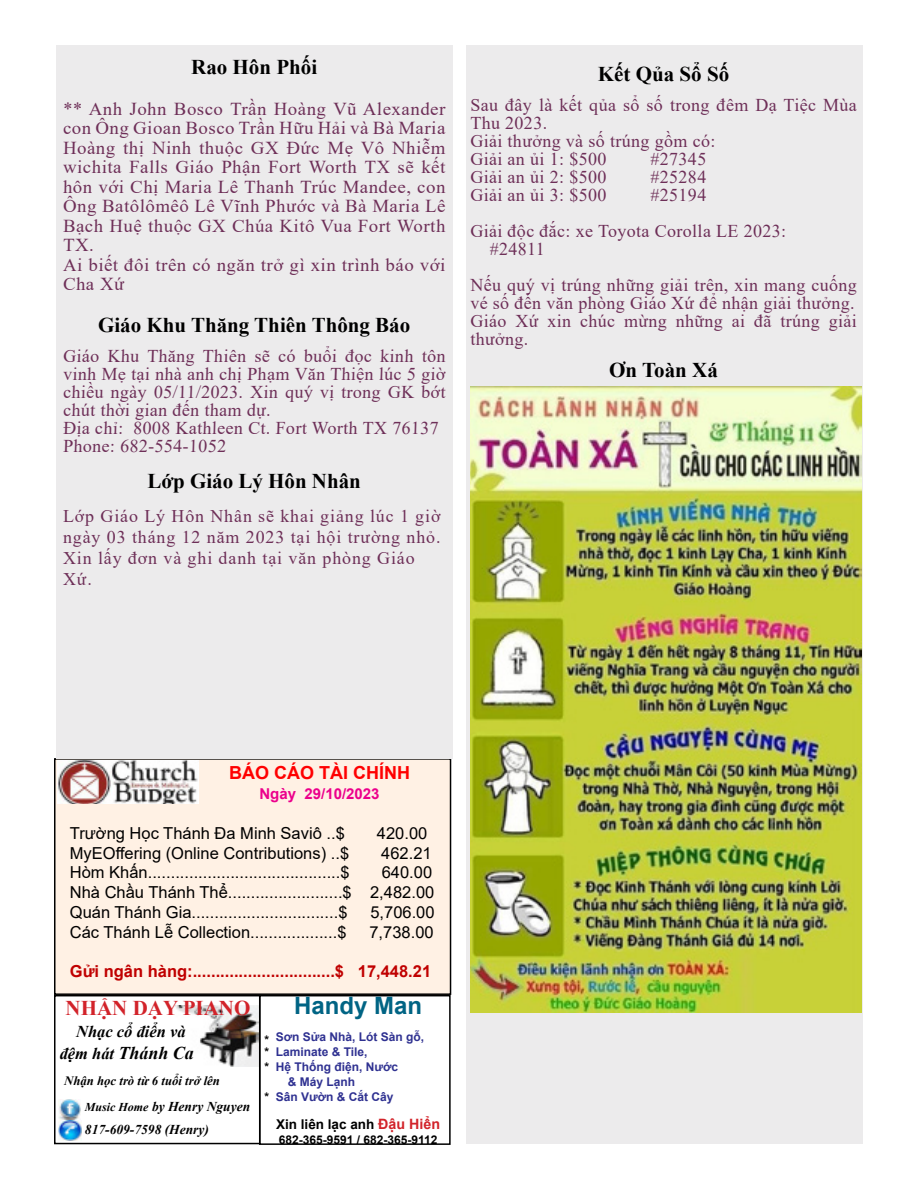
<style>
.page{position:relative;width:918px;height:1188px;background:#fff}
.page>*{position:absolute;margin:0;border:0;box-sizing:border-box;transform-origin:0 0}
.t1{font:700 24px "Arial";color:#006484}
.t2{font:700 21px "Times New Roman";color:#000}
.t3{font:700 21px "Times New Roman";color:#d2232a}
.t4{font:18.15px/19.5px "Times New Roman";letter-spacing:.03em;color:#6e2f58}
.t5{font:18px/18px "Times New Roman";letter-spacing:.02em;color:#6e2f58}
.t6{font:700 18px "Arial";color:#f00}
.t7{font:17.7px/21px "Times New Roman";letter-spacing:.05em;color:#6e2f58}
.t8{font:16.5px/19.8px "Arial";color:#000}
.t9{font:700 16.5px "Arial";color:#c00000}
.t10{font:italic 700 16.5px/22.2px "Times New Roman";color:#000;text-align:center}
.t11{font:700 15px "Arial";color:#ec008c}
.t12{font:italic 700 13.5px/22.2px "Times New Roman";color:#000}
.t13{font:700 13.5px "Arial";color:#000}
.t14{font:italic 700 12.75px "Times New Roman";color:#000}
.t15{font:700 12px "Arial";color:#2f3191}
.t16{font:700 12px "Arial";color:#000}
.s1{font-size:18px}
.s2{font-size:12px}
.s3{color:#000}
.s4{font-size:14.25px;color:#d2232a}
</style>
<div class="page">
<div style="left:55px;top:759px;width:396px;height:235px;background:#fff1e4"></div>
<div style="left:54px;top:758px;width:397px;height:237px;border:2px solid #000"></div>
<img style="left:57px;top:761px;width:142px;height:43px">
<div style="left:57px;top:45px;width:396px;height:713px;background:#ecebec"></div>
<img style="left:174px;top:1005px;width:84px;height:61px">
<div style="left:54px;top:995px;width:207px;height:149px;border:2px solid #000"></div>
<div style="left:466px;top:45px;width:397px;height:1099px;background:#ecebec"></div>
<img style="left:59px;top:1099px;width:23px;height:41px">
<div style="left:259px;top:995px;width:192px;height:150px;border:2px solid #000"></div>
<img style="left:470px;top:387px;width:391px;height:626px">
<p class="t2" style="left:191px;top:52px;width:128px">Rao Hôn Phối</p>
<p class="t4" style="left:63px;top:98px;width:384px">** Anh John Bosco Trần Hoàng Vũ Alexander con Ông Gioan Bosco Trần Hữu Hải và Bà Maria Hoàng thị Ninh thuộc GX Đức Mẹ Vô Nhiễm wichita Falls Giáo Phận Fort Worth TX sẽ kết hôn với Chị Maria Lê Thanh Trúc Mandee, con Ông Batôlômêô Lê Vĩnh Phước và Bà Maria Lê Bạch Huệ thuộc GX Chúa Kitô Vua Fort Worth TX.<br>Ai biết đôi trên có ngăn trở gì xin trình báo với Cha Xứ</p>
<p class="t2" style="left:98px;top:310px;width:314px">Giáo Khu Thăng Thiên Thông Báo</p>
<p class="t5" style="left:63px;top:346px;width:385px">Giáo Khu Thăng Thiên sẽ có buổi đọ c kinh tôn vinh Mẹ tại nhà anh chị Phạm Văn Thiện lúc 5 giờ chiều ngày 05/11/2023. Xin quý vị trong GK bớt chút thời gian đến tham dự .<br>Địa chỉ : 8008 Kathleen Ct. Fort Worth TX 76137<br>Phone: 682-554-1052</p>
<p class="t2" style="left:147px;top:466px;width:215px">Lớp Giáo Lý Hôn Nhân</p>
<p class="t7" style="left:63px;top:505px;width:379px">Lớp Giáo Lý Hôn Nhân sẽ khai giảng lúc 1 giờ ngày 03 tháng 12 năm 2023 tại hội trường nhỏ.<br>Xin lấy đơn và ghi danh tại văn phòng Giáo<br>Xứ.</p>
<p class="t2" style="left:598px;top:59px;width:133px">Kết Qủa Sổ Số</p>
<p class="t5" style="left:470px;top:96px;width:388px">Sau đây là kết qủa sổ số trong đêm Dạ Tiệc Mùa<br>Thu 2023.<br>Giải thưởng và số trúng gồm có :<br>Giải an ủi 1: $500</p>
<p class="t5" style="left:651px;top:150px;width:57px">#27345</p>
<p class="t5" style="left:470px;top:168px;width:138px">Giải an ủi 2: $500</p>
<p class="t5" style="left:651px;top:168px;width:57px">#25284</p>
<p class="t5" style="left:470px;top:186px;width:138px">Giải an ủi 3: $500</p>
<p class="t5" style="left:470px;top:177px;width:317px;line-height:36px;text-indent:180px">#25194<br>Giải độc đắc: xe Toyota Corolla LE 2023:</p>
<p class="t5" style="left:470px;top:231px;width:388px;line-height:36px;text-indent:19px">#24811<br>Nếu quý vị trúng những giải trên, xin mang cuống</p>
<p class="t5" style="left:470px;top:294px;width:388px;text-align:justify">vé số đến văn phòng Giáo Xứ để nhận giải thưởng.<br>Giáo Xứ xin chúc mừng những ai đã trúng giải thưởng.</p>
<p class="t2" style="left:609px;top:354px;width:104px">Ơn Toàn Xá</p>
<p class="t6" style="left:229px;top:760px;width:182px">BÁO CÁO TÀI CHÍNH</p>
<p class="t11" style="left:259px;top:783px;width:122px">Ngày 29/10/2023</p>
<p class="t8" style="left:70px;top:823px;width:276px">Trường Học Thánh Đa Minh Saviô ..$</p>
<p class="t8" style="left:377px;top:823px;width:52px">420.00</p>
<p class="t8" style="left:70px;top:843px;width:281px">MyEOffering (Online Contributions) ..$</p>
<p class="t8" style="left:381px;top:843px;width:52px">462.21</p>
<p class="t8" style="left:70px;top:863px;width:281px">Hòm Khấn..........................................$</p>
<p class="t8" style="left:70px;top:863px;width:366px;text-indent:312px">640.00<br>Nhà Chầu Thánh Thể.........................$ 2,482.00<br>Quán Thánh Gia................................$</p>
<p class="t8" style="left:370px;top:902px;width:66px">5,706.00</p>
<p class="t8" style="left:70px;top:922px;width:278px">Các Thánh Lễ Collection...................$</p>
<p class="t8" style="left:369px;top:922px;width:66px">7,738.00</p>
<p class="t9" style="left:70px;top:960px;width:363px">Gửi ngân hàng:...............................$ 17,448.21</p>
<p class="t3" style="left:66px;top:993px;width:186px">NHẬN DẠY PIANO</p>
<p class="t10" style="left:60px;top:1020px;width:136px">Nhạc cổ điển và đệm hát <span class="s1">Thánh Ca</span></p>
<p class="t14" style="left:64px;top:1072px;width:157px">Nhận học trò từ 6 tuổi trở lên</p>
<p class="t12" style="left:85px;top:1095px;width:167px"><span class="s2">Music Home</span> by Henry Nguyen<br>817-609-7598 (Henry)</p>
<h1 class="t1" style="left:294px;top:988px;width:130px">Handy Man</h1>
<p class="t15" style="left:264px;top:1028px;width:161px"><span class="s3">*</span> Sơn Sửa Nhà, Lót Sàn gỗ,</p>
<p class="t15" style="left:264px;top:1043px;width:105px"><span class="s3">*</span> Laminate &amp; Tile,</p>
<p class="t15" style="left:264px;top:1058px;width:135px"><span class="s3">*</span> Hệ Thống điện, Nước</p>
<p class="t15" style="left:288px;top:1073px;width:69px">&amp; Máy Lạnh</p>
<p class="t15" style="left:264px;top:1088px;width:131px"><span class="s3">*</span> Sân Vườn &amp; Cắt Cây</p>
<p class="t13" style="left:276px;top:1115px;width:165px">Xin liên lạc anh <span class="s4">Đậu Hiển</span></p>
<p class="t16" style="left:279px;top:1131px;width:160px">682-365-9591 / 682-365-9112</p>
</div>
